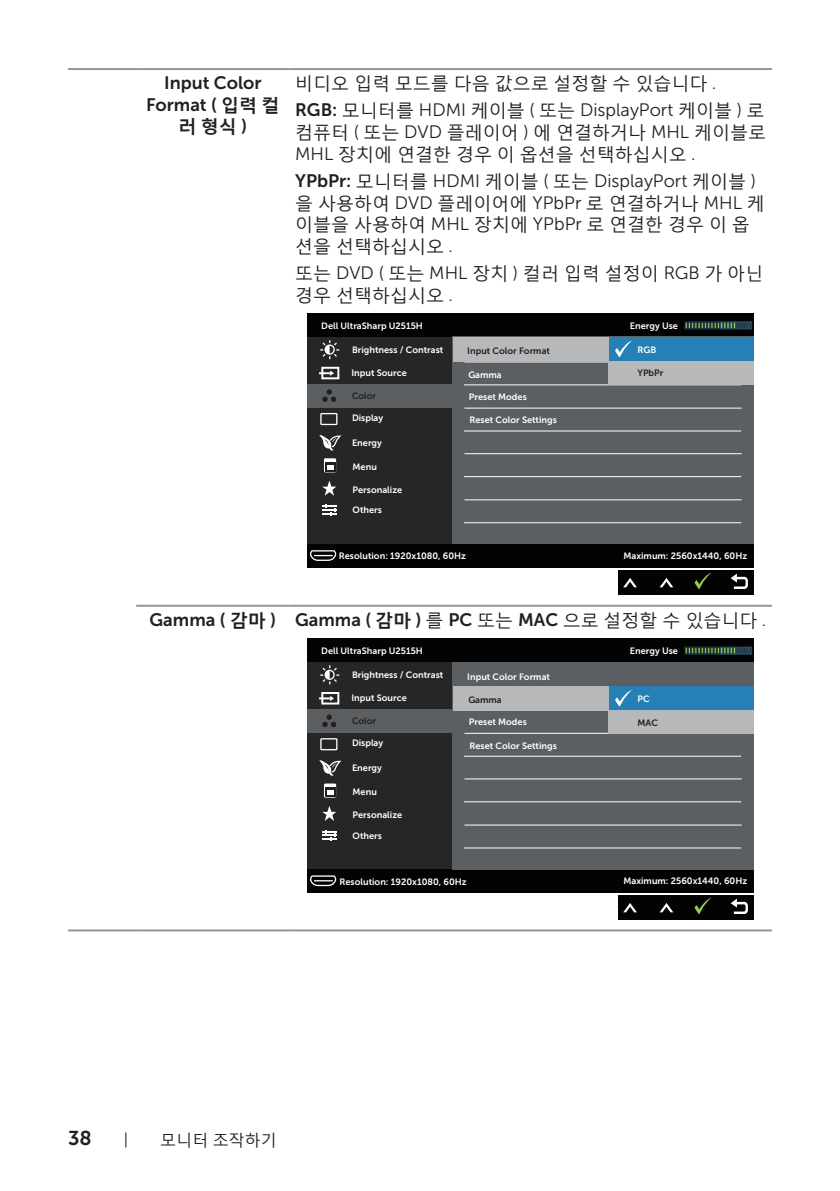
<style>
.page{position:relative;width:840px;height:1191px;background:#fff}
.page>*{position:absolute;margin:0;border:0;box-sizing:border-box;transform-origin:0 0}
.t1{font:20px "Museo Sans For Dell 700";color:#231f20}
.text_OSD_table{font:18px/21.6px "Malgun Gothic";color:#231f20}
.text_OSD_table-2{font:18px/21.6px "Museo Sans For Dell 700";color:#231f20;text-align:center}
.t2{font:16px "Malgun Gothic";color:#231f20}
.t3{font:16px "Museo Sans For Dell 300";color:#231f20}
.t4{font:9.2px "Museo Sans For Dell 700";color:#fff}
.t5{font:9.2px "Museo Sans For Dell 700";color:#231f20}
.s1{font-family:"Malgun Gothic";font-weight:700}
.s2{font-family:"Museo Sans For Dell 300"}
.s3{font-family:"Museo Sans For Dell 700"}
.s4{font-weight:700}
</style>
<div class="page">
<hr style="left:68px;top:68px;width:68px;height:2px;background:#939598">
<hr style="left:136px;top:68px;width:153px;height:2px;background:#939598">
<hr style="left:289px;top:68px;width:482px;height:2px;background:#939598">
<hr style="left:136px;top:605px;width:153px;height:2px;background:#939598">
<hr style="left:289px;top:605px;width:482px;height:2px;background:#939598">
<hr style="left:68px;top:929px;width:68px;height:2px;background:#939598">
<hr style="left:136px;top:929px;width:153px;height:2px;background:#939598">
<hr style="left:289px;top:929px;width:482px;height:2px;background:#939598">
<div style="left:307px;top:313px;width:446px;height:254px;background:#262626"></div>
<div style="left:307px;top:313px;width:446px;height:24px;background:#030303"></div>
<div style="left:307px;top:544px;width:446px;height:23px;background:#030303"></div>
<div style="left:452px;top:337px;width:301px;height:207px;background:#5c5f61"></div>
<svg style="left:684px;top:321px;width:68px;height:9px"></svg>
<hr style="left:463px;top:384px;width:277px;height:1px;background:#fff">
<hr style="left:464px;top:408px;width:277px;height:1px;background:#fff">
<hr style="left:463px;top:431px;width:277px;height:1px;background:#fff">
<hr style="left:464px;top:453px;width:277px;height:1px;background:#fff">
<hr style="left:463px;top:476px;width:277px;height:1px;background:#fff">
<hr style="left:464px;top:499px;width:277px;height:1px;background:#fff">
<hr style="left:463px;top:522px;width:277px;height:1px;background:#fff">
<div style="left:307px;top:384px;width:145px;height:24px;background:#5c5f61"></div>
<div style="left:617px;top:570px;width:136px;height:25px;background:#030303"></div>
<svg style="left:623px;top:578px;width:13px;height:9px"></svg>
<svg style="left:660px;top:578px;width:13px;height:9px"></svg>
<svg style="left:319px;top:435px;width:22px;height:15px"></svg>
<div style="left:323px;top:458px;width:13px;height:14px;background:#fff;border-radius:2px"></div>
<svg style="left:325px;top:462px;width:10px;height:9px"></svg>
<svg style="left:327px;top:465px;width:6px;height:4px"></svg>
<svg style="left:322px;top:504px;width:14px;height:12px"></svg>
<svg style="left:322px;top:480px;width:14px;height:16px"></svg>
<svg style="left:319px;top:340px;width:21px;height:86px"></svg>
<div style="left:608px;top:337px;width:145px;height:24px;background:#2581b5"></div>
<div style="left:608px;top:361px;width:145px;height:24px;background:#b7b8ba"></div>
<div style="left:452px;top:337px;width:156px;height:25px;background:#b7b8ba"></div>
<svg style="left:310px;top:551px;width:27px;height:10px"></svg>
<svg style="left:694px;top:573px;width:16px;height:16px"></svg>
<svg style="left:730px;top:573px;width:17px;height:16px"></svg>
<svg style="left:615px;top:341px;width:16px;height:16px"></svg>
<div style="left:307px;top:638px;width:446px;height:254px;background:#262626"></div>
<div style="left:307px;top:638px;width:446px;height:24px;background:#030303"></div>
<div style="left:307px;top:869px;width:446px;height:23px;background:#030303"></div>
<div style="left:452px;top:662px;width:301px;height:207px;background:#5c5f61"></div>
<svg style="left:684px;top:646px;width:68px;height:9px"></svg>
<hr style="left:464px;top:733px;width:277px;height:1px;background:#fff">
<hr style="left:463px;top:756px;width:277px;height:1px;background:#fff">
<hr style="left:464px;top:778px;width:277px;height:1px;background:#fff">
<hr style="left:463px;top:801px;width:277px;height:1px;background:#fff">
<hr style="left:464px;top:824px;width:277px;height:1px;background:#fff">
<hr style="left:463px;top:847px;width:277px;height:1px;background:#fff">
<div style="left:307px;top:709px;width:145px;height:24px;background:#5c5f61"></div>
<svg style="left:319px;top:760px;width:22px;height:15px"></svg>
<div style="left:323px;top:783px;width:13px;height:14px;background:#fff;border-radius:2px"></div>
<svg style="left:325px;top:787px;width:10px;height:9px"></svg>
<svg style="left:327px;top:790px;width:6px;height:4px"></svg>
<svg style="left:322px;top:830px;width:14px;height:11px"></svg>
<svg style="left:322px;top:806px;width:14px;height:15px"></svg>
<svg style="left:319px;top:665px;width:21px;height:86px"></svg>
<div style="left:608px;top:686px;width:145px;height:24px;background:#2581b5"></div>
<div style="left:608px;top:710px;width:145px;height:24px;background:#b7b8ba"></div>
<div style="left:452px;top:686px;width:156px;height:24px;background:#b7b8ba"></div>
<svg style="left:310px;top:876px;width:27px;height:11px"></svg>
<svg style="left:615px;top:690px;width:16px;height:16px"></svg>
<div style="left:617px;top:895px;width:136px;height:25px;background:#030303"></div>
<svg style="left:623px;top:903px;width:13px;height:9px"></svg>
<svg style="left:660px;top:903px;width:13px;height:9px"></svg>
<svg style="left:694px;top:898px;width:16px;height:16px"></svg>
<svg style="left:730px;top:898px;width:17px;height:16px"></svg>
<p class="text_OSD_table-2" style="left:146px;top:72px;width:135px">Input Color<br>Format ( <span class="s1">입력 컬 러형식</span>)</p>
<p class="text_OSD_table" style="left:295px;top:72px;width:422px">비디오 입력 모드를 다음 값으로 설정할 수 있습니다 <span class="s2">.</span></p>
<p class="text_OSD_table" style="left:295px;top:99px;width:472px;text-align:justify"><span class="s3">RGB:</span> 모니터를 <span class="s2">HDMI</span> 케이블 <span class="s2">(</span> 또는 <span class="s2">DisplayPort</span> 케이블 <span class="s2">)</span> 로 컴퓨터 <span class="s2">(</span> 또는 <span class="s2">DVD</span> 플레이어 <span class="s2">)</span> 에 연결하거나 <span class="s2">MHL</span> 케이블로 <span class="s2">MHL</span> 장치에 연결한 경우 이 옵션을 선택하십시오 <span class="s2">.</span></p>
<p class="text_OSD_table" style="left:295px;top:170px;width:471px"><span class="s3">YPbPr:</span> 모니터를 <span class="s2">HDMI</span> 케이블 <span class="s2">(</span> 또는 <span class="s2">DisplayPort</span> 케이블 <span class="s2">) </span>을 사용하여 <span class="s2">DVD</span> 플레이어에 <span class="s2">YPbPr</span> 로 연결하거나 <span class="s2">MHL</span> 케 이블을 사용하여 <span class="s2">MHL</span> 장치에 <span class="s2">YPbPr</span> 로 연결한 경우 이 옵 션을 선택하십시오 <span class="s2">.</span></p>
<p class="text_OSD_table" style="left:295px;top:262px;width:469px">또는 <span class="s2">DVD (</span> 또는 <span class="s2">MHL</span> 장치 <span class="s2">)</span> 컬러 입력 설정이 <span class="s2">RGB</span> 가 아닌 경우 선택하십시오 <span class="s2">.</span></p>
<p class="t4" style="left:321px;top:321px;width:103px">Dell UltraSharp U2515H</p>
<p class="t4" style="left:629px;top:321px;width:50px">Energy Use</p>
<p class="t4" style="left:352px;top:345px;width:93px">Brightness / Contrast</p>
<p class="t4" style="left:468px;top:369px;width:35px">Gamma</p>
<p class="t4" style="left:468px;top:392px;width:59px">Preset Modes</p>
<p class="t4" style="left:469px;top:415px;width:89px">Reset Color Settings</p>
<p class="t4" style="left:637px;top:344px;width:20px">RGB</p>
<p class="t5" style="left:637px;top:368px;width:27px">YPbPr</p>
<p class="t5" style="left:467px;top:346px;width:84px">Input Color Format</p>
<p class="t4" style="left:351px;top:368px;width:57px">Input Source</p>
<p class="t5" style="left:352px;top:391px;width:26px">Color</p>
<p class="t4" style="left:352px;top:413px;width:33px">Display</p>
<p class="t4" style="left:352px;top:438px;width:31px">Energy</p>
<p class="t4" style="left:352px;top:462px;width:26px">Menu</p>
<p class="t4" style="left:352px;top:505px;width:31px">Others</p>
<p class="t4" style="left:352px;top:484px;width:51px">Personalize</p>
<p class="t4" style="left:338px;top:551px;width:129px">Resolution: 1920x1080, 60Hz</p>
<p class="t4" style="left:623px;top:550px;width:125px">Maximum: 2560x1440, 60Hz</p>
<p class="text_OSD_table-2" style="left:149px;top:609px;width:128px">Gamma ( <span class="s1">감마</span> )</p>
<p class="text_OSD_table" style="left:295px;top:609px;width:472px"><span class="s3">Gamma (</span> <span class="s4">감마</span> <span class="s3">)</span> 를 <span class="s3">PC</span> 또는 <span class="s3">MAC</span> 으로 설정할 수 있습니다 <span class="s2">.</span></p>
<p class="t4" style="left:321px;top:646px;width:103px">Dell UltraSharp U2515H</p>
<p class="t4" style="left:629px;top:646px;width:50px">Energy Use</p>
<p class="t4" style="left:352px;top:670px;width:93px">Brightness / Contrast</p>
<p class="t4" style="left:468px;top:717px;width:59px">Preset Modes</p>
<p class="t4" style="left:469px;top:740px;width:89px">Reset Color Settings</p>
<p class="t4" style="left:467px;top:671px;width:84px">Input Color Format</p>
<p class="t5" style="left:468px;top:694px;width:35px">Gamma</p>
<p class="t4" style="left:351px;top:693px;width:57px">Input Source</p>
<p class="t5" style="left:352px;top:716px;width:26px">Color</p>
<p class="t4" style="left:352px;top:738px;width:33px">Display</p>
<p class="t4" style="left:352px;top:763px;width:31px">Energy</p>
<p class="t4" style="left:352px;top:787px;width:26px">Menu</p>
<p class="t4" style="left:352px;top:830px;width:31px">Others</p>
<p class="t4" style="left:637px;top:693px;width:14px">PC</p>
<p class="t5" style="left:637px;top:717px;width:22px">MAC</p>
<p class="t4" style="left:352px;top:809px;width:51px">Personalize</p>
<p class="t4" style="left:339px;top:876px;width:129px">Resolution: 1920x1080, 60Hz</p>
<h1 class="t1" style="left:68px;top:1126px;width:25px">38</h1>
<h3 class="t3" style="left:124px;top:1130px;width:6px">|</h3>
<h3 class="t2" style="left:160px;top:1129px;width:118px">모니터 조작하기</h3>
<p class="t4" style="left:623px;top:875px;width:125px">Maximum: 2560x1440, 60Hz</p>
</div>
